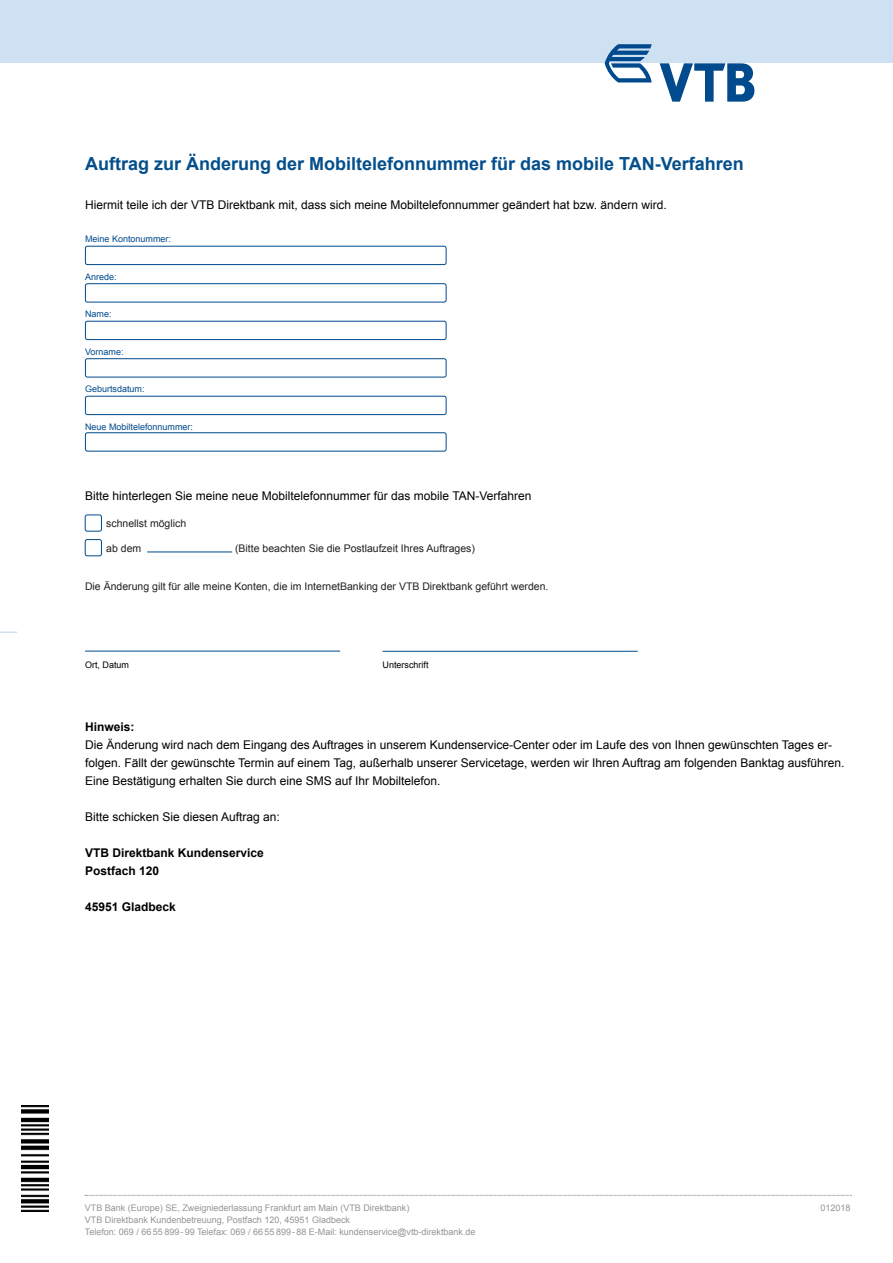
<style>
.page{position:relative;width:893px;height:1263px;background:#fff}
.page>*{position:absolute;margin:0;border:0;box-sizing:border-box;transform-origin:0 0}
.t1{font:700 18px "Arial";color:#044f8b}
.t2{font:12px/18px "Arial";color:#000001}
.t3{font:700 12px "Arial";color:#000001}
.t4{font:10.5px "Arial";color:#231f20}
.t5{font:9px/12px "Arial";color:#939598}
.t6{font:9px "Arial";color:#004a8d}
.t7{font:9px "Arial";color:#000001}
</style>
<div class="page">
<div style="left:0;top:0;width:893px;height:63px;background:#cee1f3"></div>
<svg style="left:0;top:631px;width:17px;height:2px"></svg>
<svg style="left:85px;top:1195px;width:766px;height:1px"></svg>
<svg style="left:660px;top:63px;width:94px;height:39px"></svg>
<svg style="left:605px;top:44px;width:47px;height:38px"></svg>
<div style="left:85px;top:246px;width:361px;height:19px;border:1px solid #004a8d;border-radius:2px"></div>
<div style="left:85px;top:283px;width:361px;height:19px;border:1px solid #004a8d;border-radius:2px"></div>
<div style="left:85px;top:321px;width:361px;height:19px;border:1px solid #004a8d;border-radius:2px"></div>
<div style="left:85px;top:358px;width:361px;height:19px;border:1px solid #004a8d;border-radius:2px"></div>
<div style="left:85px;top:396px;width:361px;height:19px;border:1px solid #004a8d;border-radius:2px"></div>
<div style="left:85px;top:432px;width:361px;height:19px;border:1px solid #004a8d;border-radius:2px"></div>
<hr style="left:147px;top:552px;width:85px;height:1px;background:#004a8d">
<hr style="left:85px;top:651px;width:255px;height:1px;background:#004a8d">
<hr style="left:383px;top:651px;width:255px;height:1px;background:#004a8d">
<img style="left:21px;top:1106px;width:28px;height:106px">
<div style="left:85px;top:514px;width:17px;height:17px;border:1px solid #004a8d;border-radius:2px"></div>
<div style="left:85px;top:539px;width:17px;height:17px;border:1px solid #004a8d;border-radius:2px"></div>
<p class="t1" style="left:85px;top:152px;width:660px">Auftrag zur Änderung der Mobiltelefonnummer für das mobile TAN-Verfahren</p>
<p class="t2" style="left:85px;top:196px;width:583px">Hiermit teile ich der VTB Direktbank mit, dass sich meine Mobiltelefonnummer geändert hat bzw. ändern wird.</p>
<p class="t6" style="left:85px;top:233px;width:88px">Meine Kontonummer:</p>
<p class="t6" style="left:85px;top:271px;width:33px">Anrede:</p>
<p class="t6" style="left:85px;top:308px;width:28px">Name:</p>
<p class="t6" style="left:85px;top:346px;width:40px">Vorname:</p>
<p class="t6" style="left:85px;top:383px;width:61px">Geburtsdatum:</p>
<p class="t6" style="left:85px;top:421px;width:110px">Neue Mobiltelefonnummer:</p>
<p class="t2" style="left:85px;top:486px;width:448px">Bitte hinterlegen Sie meine neue Mobiltelefonnummer für das mobile TAN-Verfahren</p>
<p class="t4" style="left:106px;top:516px;width:81px">schnellst möglich</p>
<p class="t4" style="left:106px;top:542px;width:37px">ab dem</p>
<p class="t4" style="left:235px;top:542px;width:241px">(Bitte beachten Sie die Postlaufzeit Ihres Auftrages)</p>
<p class="t4" style="left:85px;top:579px;width:465px">Die Änderung gilt für alle meine Konten, die im InternetBanking der VTB Direktbank geführt werden.</p>
<p class="t7" style="left:85px;top:659px;width:46px">Ort, Datum</p>
<p class="t7" style="left:383px;top:659px;width:48px">Unterschrift</p>
<p class="t3" style="left:85px;top:719px;width:51px">Hinweis:</p>
<p class="t2" style="left:85px;top:736px;width:761px">Die Änderung wird nach dem Eingang des Auftrages in unserem Kundenservice-Center oder im Laufe des von Ihnen gewünschten Tages er&shy;folgen. Fällt der gewünschte Termin auf einem Tag, außerhalb unserer Servicetage, werden wir Ihren Auftrag am folgenden Banktag ausführen.<br>Eine Bestätigung erhalten Sie durch eine SMS auf Ihr Mobiltelefon.</p>
<p class="t2" style="left:85px;top:808px;width:196px">Bitte schicken Sie diesen Auftrag an:</p>
<p class="t3" style="left:85px;top:845px;width:180px">VTB Direktbank Kundenservice</p>
<p class="t3" style="left:85px;top:863px;width:76px">Postfach 120</p>
<p class="t3" style="left:85px;top:899px;width:92px">45951 Gladbeck</p>
<p class="t5" style="left:85px;top:1202px;width:392px">VTB Bank (Europe) SE, Zweigniederlassung Frankfurt am Main (VTB Direktbank)<br>VTB Direktbank Kundenbetreuung, Postfach 120, 45951 Gladbeck<br>Telefon: 069 / 66 55 899-99 Telefax: 069 / 66 55 899-88 E-Mail: kundenservice@vtb-direktbank.de</p>
<p class="t5" style="left:820px;top:1202px;width:32px">012018</p>
</div>
